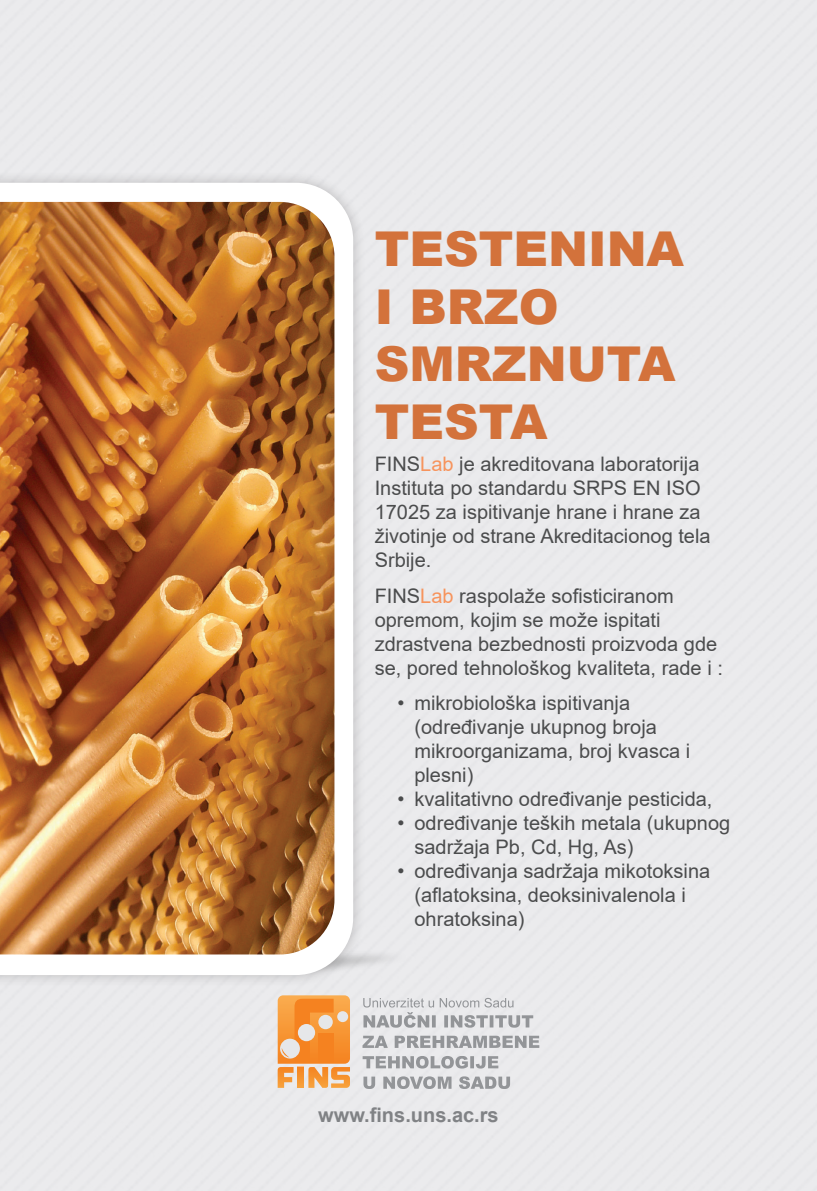
<style>
.page{position:relative;width:817px;height:1191px;background:#fff}
.page>*{position:absolute;margin:0;border:0;box-sizing:border-box;transform-origin:0 0}
.t1{font:900 48px/57.6px "Arial";color:#d3723b}
.Paragraph_Text{font:20px/24px "Arial";color:#4b4c4d}
.t2{font:700 20px "Arial";color:#808285}
.s1{color:#f7945d}
</style>
<div class="page">
<div style="left:0;top:0;width:816px;height:1191px;background:#eaeaec"></div>
<img style="left:366px;top:948px;width:45px;height:28px">
<div style="left:0;top:170px;width:366px;height:818px;background:#e0dfe1"></div>
<svg style="left:0;top:183px;width:353px;height:792px;background:#fbfaf9"></svg>
<img style="left:0;top:202px;width:334px;height:752px">
<img style="left:278px;top:995px;width:72px;height:68px">
<img style="left:308px;top:1067px;width:20px;height:21px">
<img style="left:297px;top:1067px;width:6px;height:20px">
<img style="left:277px;top:1067px;width:16px;height:20px">
<img style="left:331px;top:1067px;width:19px;height:20px">
<svg style="left:280px;top:998px;width:53px;height:64px;background:#f4953e"></svg>
<div style="left:298px;top:1024px;width:17px;height:17px;background:#e6e7e9;border-radius:50%"></div>
<div style="left:318px;top:1014px;width:15px;height:15px;background:#e6e7e9;border-radius:50%"></div>
<div style="left:337px;top:1011px;width:11px;height:11px;background:#e6e7e9;border-radius:50%"></div>
<svg style="left:363px;top:1076px;width:147px;height:13px;background:#bcbdbf"></svg>
<svg style="left:362px;top:1056px;width:136px;height:12px;background:#b8b9bc"></svg>
<svg style="left:362px;top:1035px;width:177px;height:13px;background:#b8b9bc"></svg>
<svg style="left:363px;top:997px;width:170px;height:30px;background:#cfd0d2"></svg>
<p class="t1" style="left:374px;top:219px;width:310px">TESTENINA<br>I BRZO<br>SMRZNUTA<br>TESTA</p>
<p class="Paragraph_Text" style="left:374px;top:452px;width:337px">FINS<span class="s1">Lab</span> je akreditovana laboratorija<br>Instituta po standardu SRPS EN ISO<br>17025 za ispitivanje hrane i hrane za životinje od strane Akreditacionog tela<br>Srbije.</p>
<p class="Paragraph_Text" style="left:374px;top:583px;width:349px">FINS<span class="s1">Lab</span> raspolaže sofisticiranom opremom, kojim se može ispitati zdrastvena bezbednosti proizvoda gde se, pored tehnološkog kvaliteta, rade i :</p>
<p class="Paragraph_Text" style="left:414px;top:691px;width:277px;text-indent:-17px">• mikrobiološka ispitivanja (određivanje ukupnog broja mikroorganizama, broj kvasca i plesni)</p>
<p class="Paragraph_Text" style="left:397px;top:787px;width:316px">• kvalitativno određivanje pesticida,</p>
<p class="Paragraph_Text" style="left:414px;top:811px;width:317px;text-indent:-17px">• određivanje teških metala (ukupnog sadržaja Pb, Cd, Hg, As)</p>
<p class="Paragraph_Text" style="left:414px;top:859px;width:297px;text-indent:-17px">• određivanja sadržaja mikotoksina (aflatoksina, deoksinivalenola i ohratoksina)</p>
<p class="t2" style="left:318px;top:1101px;width:182px">www.fins.uns.ac.rs</p>
</div>
